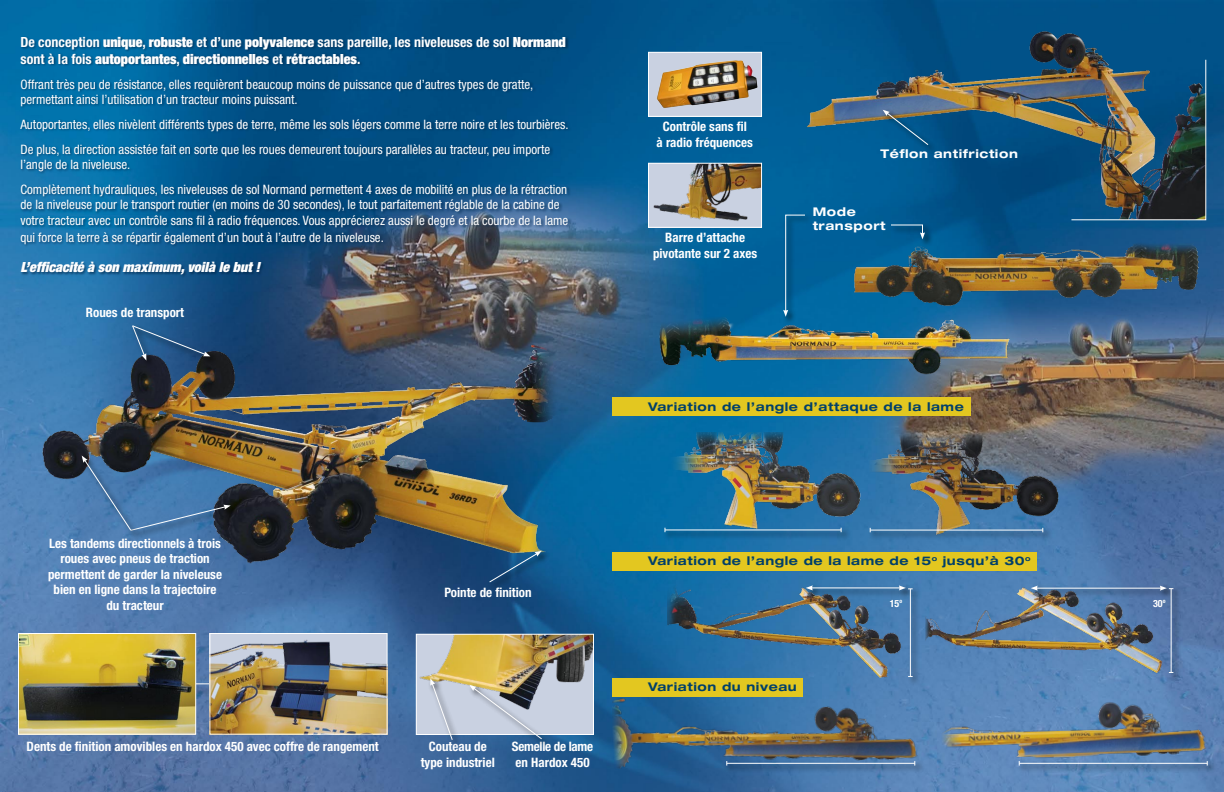
<style>
.page{position:relative;width:1224px;height:792px;background:#fff}
.page>*{position:absolute;margin:0;border:0;box-sizing:border-box;transform-origin:0 0}
.t1{font:900 expanded 14px/16.8px "Helvetica Neue";color:#fff}
.t2{font:italic 900 expanded 14px "Helvetica Neue";color:#fff}
.t3{font:condensed 13px/15.6px "Helvetica Neue";color:#fff}
.t4{font:700 condensed 13px/15.6px "Helvetica Neue";color:#fff;text-align:center}
.t5{font:700 expanded 12px "Helvetica Neue";letter-spacing:.05em;color:#003f6a}
.t6{font:700 expanded 12px/14.4px "Helvetica Neue";letter-spacing:.05em;color:#fff}
.t7{font:700 condensed 10px "Helvetica Neue";color:#fff}
.s1{font-weight:700;font-stretch:condensed}
</style>
<div class="page">
<img style="left:0;top:0;width:1224px;height:792px">
<div style="left:612px;top:552px;width:425px;height:19px;background:#e3c720"></div>
<div style="left:20px;top:36px;width:552px;height:243px;background:#00274b;opacity:.75"></div>
<img style="left:39px;top:338px;width:522px;height:230px">
<div style="left:174px;top:684px;width:105px;height:13px;background:#000;opacity:.75"></div>
<hr style="left:172px;top:683px;width:94px;height:1px;background:#fff">
<img style="left:20px;top:635px;width:174px;height:98px">
<div style="left:18px;top:633px;width:178px;height:102px;border:1px solid #fff"></div>
<div style="left:416px;top:634px;width:178px;height:100px;background:#c9d1e1"></div>
<img style="left:419px;top:636px;width:173px;height:49px">
<div style="left:416px;top:634px;width:178px;height:101px;border:1px solid #fff"></div>
<img style="left:211px;top:635px;width:175px;height:98px">
<div style="left:209px;top:633px;width:179px;height:102px;border:1px solid #fff"></div>
<div style="left:648px;top:163px;width:114px;height:64px;background:#c9d1e1"></div>
<img style="left:653px;top:165px;width:107px;height:56px">
<div style="left:648px;top:163px;width:114px;height:65px;border:1px solid #fff"></div>
<img style="left:650px;top:54px;width:110px;height:61px">
<div style="left:648px;top:52px;width:114px;height:65px;border:1px solid #fff"></div>
<img style="left:800px;top:22px;width:406px;height:198px">
<img style="left:1070px;top:59px;width:137px;height:162px">
<img style="left:843px;top:221px;width:371px;height:94px">
<img style="left:639px;top:296px;width:371px;height:87px">
<div style="left:428px;top:677px;width:34px;height:72px;background:#000;opacity:.88"></div>
<svg style="left:430px;top:678px;width:24px;height:63px"></svg>
<div style="left:468px;top:683px;width:83px;height:65px;background:#000;opacity:.88"></div>
<svg style="left:469px;top:685px;width:74px;height:55px"></svg>
<img style="left:667px;top:583px;width:239px;height:87px">
<div style="left:804px;top:583px;width:110px;height:17px;background:#000;opacity:.88"></div>
<hr style="left:811px;top:587px;width:89px;height:1px;background:#fff">
<svg style="left:806px;top:585px;width:7px;height:5px"></svg>
<div style="left:906px;top:586px;width:16px;height:101px;background:#000;opacity:.88"></div>
<hr style="left:910px;top:589px;width:1px;height:88px;background:#fff">
<svg style="left:899px;top:585px;width:14px;height:5px"></svg>
<img style="left:926px;top:581px;width:239px;height:94px">
<div style="left:1029px;top:584px;width:146px;height:16px;background:#000;opacity:.88"></div>
<hr style="left:1036px;top:588px;width:125px;height:1px;background:#fff">
<svg style="left:1031px;top:586px;width:7px;height:5px"></svg>
<div style="left:1167px;top:586px;width:15px;height:96px;background:#000;opacity:.88"></div>
<hr style="left:1171px;top:589px;width:1px;height:83px;background:#fff">
<svg style="left:1160px;top:586px;width:13px;height:5px"></svg>
<img style="left:940px;top:693px;width:274px;height:81px">
<img style="left:612px;top:670px;width:313px;height:120px">
<div style="left:1016px;top:759px;width:202px;height:15px;background:#000;opacity:.88"></div>
<hr style="left:1019px;top:763px;width:188px;height:1px;background:#fff">
<div style="left:724px;top:759px;width:201px;height:15px;background:#000;opacity:.88"></div>
<hr style="left:727px;top:763px;width:188px;height:1px;background:#fff">
<img style="left:664px;top:432px;width:197px;height:102px">
<div style="left:662px;top:526px;width:189px;height:15px;background:#000;opacity:.88"></div>
<hr style="left:665px;top:529px;width:176px;height:1px;background:#fff">
<img style="left:869px;top:432px;width:194px;height:104px">
<div style="left:867px;top:526px;width:186px;height:15px;background:#000;opacity:.88"></div>
<hr style="left:870px;top:530px;width:173px;height:1px;background:#fff">
<div style="left:612px;top:397px;width:358px;height:19px;background:#e3c720"></div>
<div style="left:881px;top:108px;width:56px;height:46px;background:#000;opacity:.88"></div>
<svg style="left:883px;top:110px;width:46px;height:36px;background:#21638b"></svg>
<div style="left:130px;top:324px;width:26px;height:45px;background:#000;opacity:.88"></div>
<div style="left:131px;top:323px;width:88px;height:43px;background:#000;opacity:.88"></div>
<svg style="left:131px;top:325px;width:79px;height:36px;background:#2b5987"></svg>
<div style="left:488px;top:548px;width:63px;height:43px;background:#000;opacity:.88"></div>
<svg style="left:488px;top:551px;width:54px;height:32px;background:#205481"></svg>
<div style="left:129px;top:502px;width:110px;height:38px;background:#000;opacity:.88"></div>
<div style="left:781px;top:212px;width:33px;height:113px;background:#00619a"></div>
<svg style="left:783px;top:214px;width:23px;height:103px"></svg>
<div style="left:889px;top:222px;width:45px;height:26px;background:#000;opacity:.88"></div>
<svg style="left:890px;top:224px;width:35px;height:15px"></svg>
<div style="left:80px;top:454px;width:60px;height:85px;background:#000;opacity:.88"></div>
<svg style="left:82px;top:456px;width:149px;height:76px;background:#487099"></svg>
<p class="t1" style="left:20px;top:34px;width:547px"><span class="s1">De conception</span> unique<span class="s1">,</span> robuste <span class="s1">et d’une</span> polyvalence <span class="s1">sans pareille, les niveleuses de sol</span> Normand <span class="s1">sont à la fois</span> autoportantes<span class="s1">,</span> directionnelles <span class="s1">et</span> rétractables<span class="s1">.</span></p>
<p class="t3" style="left:20px;top:76px;width:514px">Offrant très peu de résistance, elles requièrent beaucoup moins de puissance que d’autres types de gratte, permettant ainsi l’utilisation d’un tracteur moins puissant.</p>
<p class="t3" style="left:20px;top:112px;width:550px;line-height:24.6px">Autoportantes, elles nivèlent différents types de terre, même les sols légers comme la terre noire et les tourbières.<br>De plus, la direction assistée fait en sorte que les roues demeurent toujours parallèles au tracteur, peu importe</p>
<p class="t3" style="left:20px;top:152px;width:548px;line-height:24.6px">l’angle de la niveleuse.<br>Complètement hydrauliques, les niveleuses de sol Normand permettent 4 axes de mobilité en plus de la rétraction</p>
<p class="t3" style="left:20px;top:197px;width:549px">de la niveleuse pour le transport routier (en moins de 30 secondes), le tout parfaitement réglable de la cabine de votre tracteur avec un contrôle sans fil à radio fréquences. Vous apprécierez aussi le degré et la courbe de la lame</p>
<p class="t3" style="left:20px;top:229px;width:365px">qui force la terre à se répartir également d’un bout à l’autre de la niveleuse.</p>
<p class="t2" style="left:20px;top:258px;width:241px">L’efficacité à son maximum, voilà le but !</p>
<p class="t4" style="left:86px;top:305px;width:100px">Roues de transport</p>
<p class="t4" style="left:48px;top:535px;width:175px">Les tandems directionnels à trois roues avec pneus de traction permettent de garder la niveleuse bien en ligne dans la trajectoire du tracteur</p>
<p class="t4" style="left:444px;top:585px;width:89px">Pointe de finition</p>
<p class="t4" style="left:27px;top:739px;width:354px">Dents de finition amovibles en hardox 450 avec coffre de rangement</p>
<p class="t4" style="left:421px;top:739px;width:76px">Couteau de type industriel</p>
<p class="t4" style="left:512px;top:739px;width:83px;text-align:left">Semelle de lame en Hardox 450</p>
<p class="t4" style="left:657px;top:119px;width:98px">Contrôle sans fil<br>à radio fréquences</p>
<p class="t4" style="left:653px;top:230px;width:106px">Barre d’attache pivotante sur 2 axes</p>
<p class="t6" style="left:880px;top:146px;width:139px">Téflon antifriction</p>
<p class="t6" style="left:813px;top:204px;width:74px">Mode transport</p>
<p class="t5" style="left:648px;top:399px;width:317px">Variation de l’angle d’attaque de la lame</p>
<p class="t5" style="left:648px;top:554px;width:384px">Variation de l’angle de la lame de 15<sup>o</sup> jusqu’à 30<sup>o</sup></p>
<p class="t7" style="left:890px;top:597px;width:14px">15<sup>o</sup></p>
<p class="t7" style="left:1153px;top:597px;width:14px">30<sup>o</sup></p>
<p class="t5" style="left:648px;top:679px;width:150px">Variation du niveau</p>
</div>
